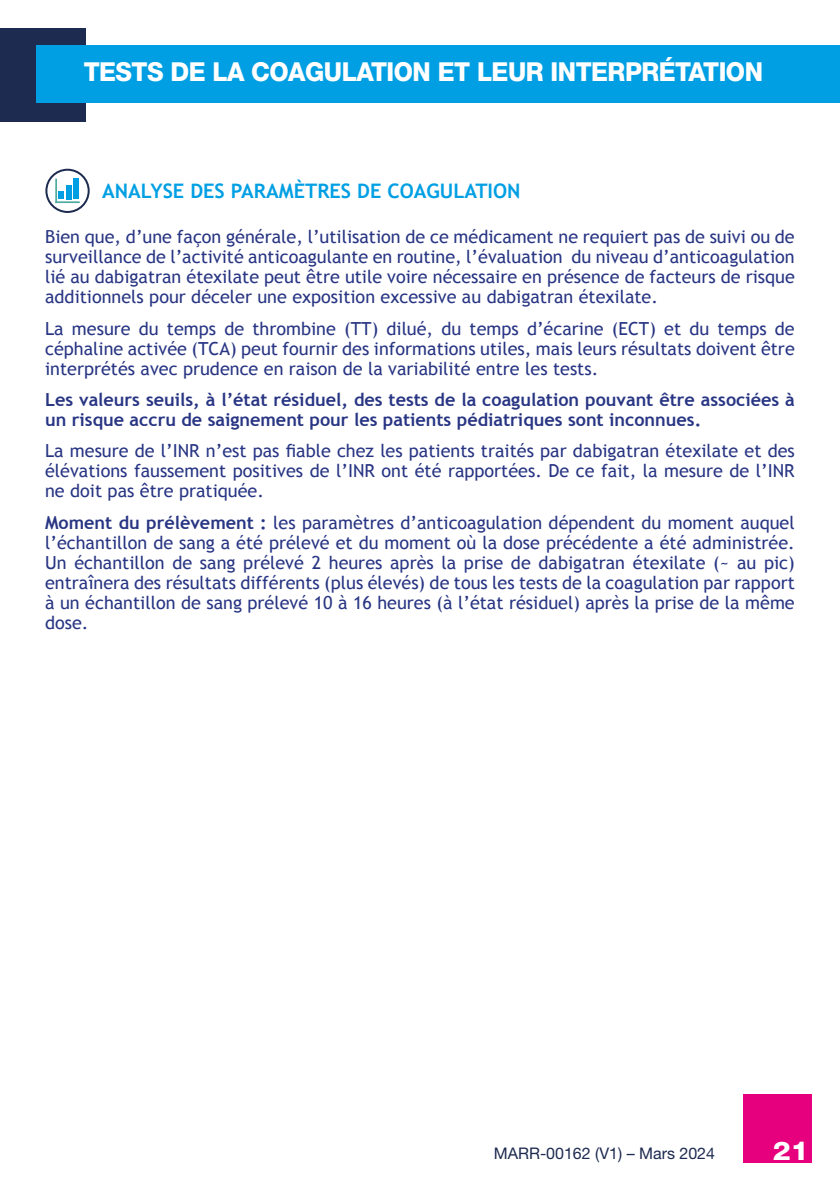
<style>
.page{position:relative;width:840px;height:1191px;background:#fff}
.page>*{position:absolute;margin:0;border:0;box-sizing:border-box;transform-origin:0 0}
.t1{font:800 26px "Helvetica Neue LT Com";letter-spacing:-.02em;color:#fff;scale:.95 1}
.t2{font:800 26px "Helvetica Neue LT Com";letter-spacing:-.02em;color:#fff;scale:1.1 1}
.t3{font:700 20px "Trebuchet MS";color:#009fe3}
.t4{font:18px/20px "Trebuchet MS";color:#283583;text-align:justify}
.t5{font:700 18px/20px "Trebuchet MS";color:#283583}
.t6{font:16px "Helvetica Neue LT Std";color:#1d2b50}
.s1{font-weight:700}
</style>
<div class="page">
<div style="left:743px;top:1094px;width:68px;height:68px;background:#e6007d"></div>
<div style="left:0;top:28px;width:85px;height:94px;background:#1d2b50"></div>
<div style="left:36px;top:46px;width:803px;height:57px;background:#009fe3"></div>
<hr style="left:55px;top:179px;width:2px;height:24px;background:#4eaba1">
<hr style="left:55px;top:201px;width:25px;height:2px;background:#4eaba1">
<div style="left:59px;top:191px;width:5px;height:8px;background:#009fe3"></div>
<div style="left:66px;top:185px;width:6px;height:14px;background:#009fe3"></div>
<div style="left:73px;top:179px;width:6px;height:20px;background:#009fe3"></div>
<div style="left:45px;top:169px;width:45px;height:44px;border:2px solid #1d2b50;border-radius:50%"></div>
<p class="t1" style="left:84px;top:56px;width:716px">TESTS DE LA COAGULATION ET LEUR INTERPRÉTATION</p>
<p class="t3" style="left:102px;top:178px;width:420px">ANALYSE DES PARAMÈTRES DE COAGULATION</p>
<p class="t4" style="left:45px;top:227px;width:750px">Bien que, d’une façon générale, l’utilisation de ce médicament ne requiert pas de suivi ou de surveillance de l’activité anticoagulante en routine, l’évaluation du niveau d’anticoagulation lié au dabigatran étexilate peut être utile voire nécessaire en présence de facteurs de risque additionnels pour déceler une exposition excessive au dabigatran étexilate.</p>
<p class="t4" style="left:45px;top:318px;width:750px">La mesure du temps de thrombine (TT) dilué, du temps d’écarine (ECT) et du temps de céphaline activée (TCA) peut fournir des informations utiles, mais leurs résultats doivent être interprétés avec prudence en raison de la variabilité entre les tests.</p>
<p class="t5" style="left:45px;top:390px;width:750px">Les valeurs seuils, à l’état résiduel, des tests de la coagulation pouvant être associées à un risque accru de saignement pour les patients pédiatriques sont inconnues.</p>
<p class="t4" style="left:45px;top:441px;width:750px">La mesure de l’INR n’est pas fiable chez les patients traités par dabigatran étexilate et des élévations faussement positives de l’INR ont été rapportées. De ce fait, la mesure de l’INR ne doit pas être pratiquée.</p>
<p class="t4" style="left:45px;top:512px;width:750px"><span class="s1">Moment du prélèvement :</span> les paramètres d’anticoagulation dépendent du moment auquel l’échantillon de sang a été prélevé et du moment où la dose précédente a été administrée.<br>Un échantillon de sang prélevé 2 heures après la prise de dabigatran étexilate (~ au pic) entraînera des résultats différents (plus élevés) de tous les tests de la coagulation par rapport à un échantillon de sang prélevé 10 à 16 heures (à l’état résiduel) après la prise de la même dose.</p>
<p class="t6" style="left:493px;top:1144px;width:223px">MARR-00162 (V1) – Mars 2024</p>
<h1 class="t2" style="left:772px;top:1135px;width:34px">21</h1>
</div>
